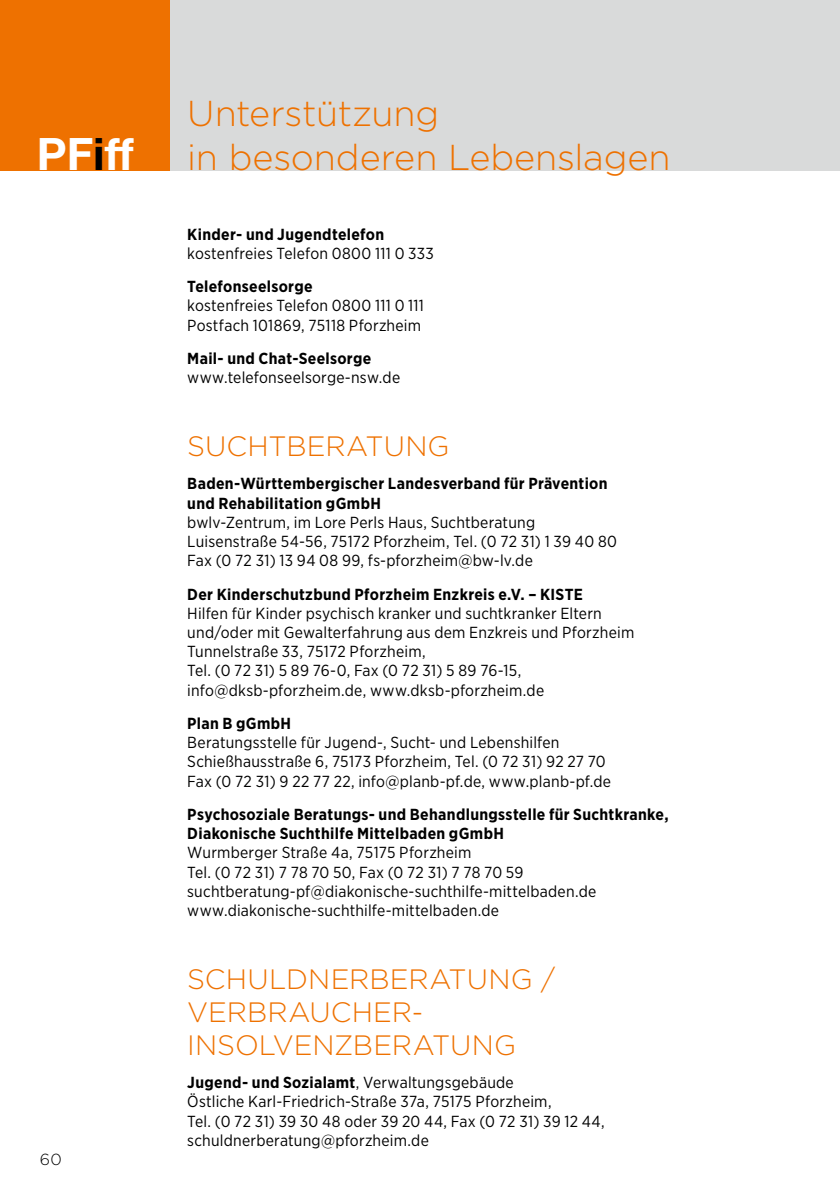
<style>
.page{position:relative;width:840px;height:1191px;background:#fff}
.page>*{position:absolute;margin:0;border:0;box-sizing:border-box;transform-origin:0 0}
.t1{font:700 44.8px "Helvetica Neue LT Std";color:#fff}
.t2{font:300 36px/44px "Gotham HTF";letter-spacing:-.005em;color:#ee7100}
.t3{font:300 28px/33px "Gotham HTF";letter-spacing:.005em;color:#ee7100}
.t4{font:16px/19.2px "Gotham Narrow";letter-spacing:.015em;color:#000}
.t5{font:700 16px/19.2px "Gotham Narrow";letter-spacing:.02em;color:#000}
.t6{font:300 16px "Gotham HTF";color:#000}
.s1{color:#000}
.s2{font-weight:700}
</style>
<div class="page">
<div style="left:0;top:0;width:170px;height:170px;background:#ee7100"></div>
<div style="left:170px;top:0;width:669px;height:170px;background:#d9dada"></div>
<h1 class="t1" style="left:37px;top:127px;width:98px">PF<span class="s1">i</span>ff</h1>
<p class="t6" style="left:40px;top:1150px;width:23px">60</p>
<h2 class="t2" style="left:187px;top:91px;width:484px">Unterstützung<br>in besonderen Lebenslagen</h2>
<p class="t5" style="left:187px;top:224px;width:198px">Kinder- und Jugendtelefon</p>
<p class="t4" style="left:187px;top:243px;width:248px">kostenfreies Telefon 0800 111 0 333</p>
<p class="t5" style="left:187px;top:277px;width:127px">Telefonseelsorge</p>
<p class="t4" style="left:187px;top:296px;width:238px">kostenfreies Telefon 0800 111 0 111<br>Postfach 101869, 75118 Pforzheim</p>
<p class="t5" style="left:187px;top:349px;width:185px">Mail- und Chat-Seelsorge</p>
<p class="t4" style="left:187px;top:368px;width:214px">www.telefonseelsorge-nsw.de</p>
<h3 class="t3" style="left:187px;top:429px;width:264px">SUCHTBERATUNG</h3>
<p class="t5" style="left:187px;top:474px;width:421px">Baden-Württembergischer Landesverband für Prävention und Rehabilitation gGmbH</p>
<p class="t4" style="left:187px;top:512px;width:431px">bwlv-Zentrum, im Lore Perls Haus, Suchtberatung<br>Luisenstraße 54-56, 75172 Pforzheim, Tel. (0 72 31) 1 39 40 80<br>Fax (0 72 31) 13 94 08 99, fs-pforzheim@bw-lv.de</p>
<p class="t5" style="left:187px;top:584px;width:397px">Der Kinderschutzbund Pforzheim Enzkreis e.V. – KISTE</p>
<p class="t4" style="left:187px;top:603px;width:448px">Hilfen für Kinder psychisch kranker und suchtkranker Eltern und/oder mit Gewalterfahrung aus dem Enzkreis und Pforzheim Tunnelstraße 33, 75172 Pforzheim,<br>Tel. (0 72 31) 5 89 76-0, Fax (0 72 31) 5 89 76-15, info@dksb-pforzheim.de, www.dksb-pforzheim.de</p>
<p class="t5" style="left:187px;top:713px;width:105px">Plan B gGmbH</p>
<p class="t4" style="left:187px;top:732px;width:425px">Beratungsstelle für Jugend-, Sucht- und Lebenshilfen<br>Schießhausstraße 6, 75173 Pforzheim, Tel. (0 72 31) 92 27 70<br>Fax (0 72 31) 9 22 77 22, info@planb-pf.de, www.planb-pf.de</p>
<p class="t5" style="left:187px;top:804px;width:482px">Psychosoziale Beratungs- und Behandlungsstelle für Suchtkranke,<br>Diakonische Suchthilfe Mittelbaden gGmbH</p>
<p class="t4" style="left:187px;top:843px;width:410px">Wurmberger Straße 4a, 75175 Pforzheim<br>Tel. (0 72 31) 7 78 70 50, Fax (0 72 31) 7 78 70 59 suchtberatung-pf@diakonische-suchthilfe-mittelbaden.de www.diakonische-suchthilfe-mittelbaden.de</p>
<h3 class="t3" style="left:187px;top:962px;width:369px">SCHULDNERBERATUNG /<br>VERBRAUCHER-<br>INSOLVENZBERATUNG</h3>
<p class="t4" style="left:187px;top:1072px;width:419px"><span class="s2">Jugend- und Sozialamt</span>, Verwaltungsgebäude<br>Östliche Karl-Friedrich-Straße 37a, 75175 Pforzheim,<br>Tel. (0 72 31) 39 30 48 oder 39 20 44, Fax (0 72 31) 39 12 44, schuldnerberatung@pforzheim.de</p>
</div>
